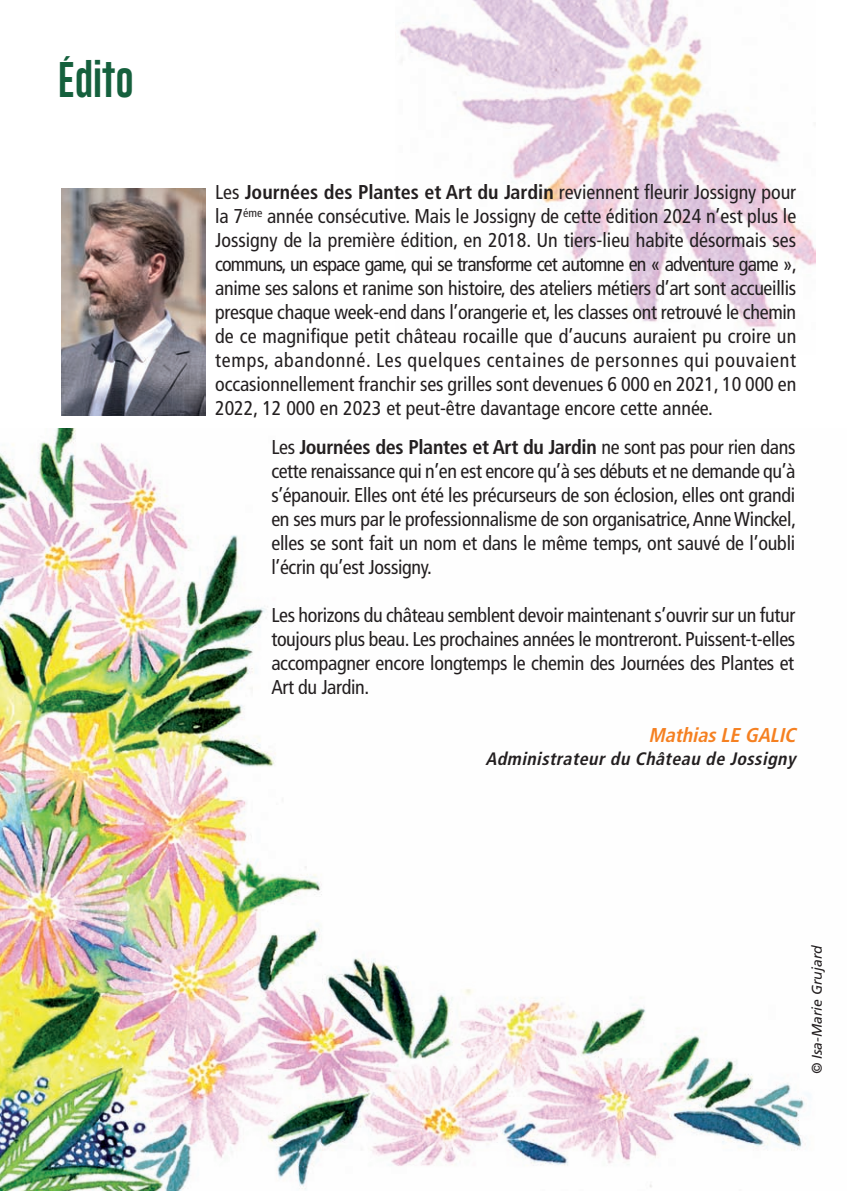
<style>
.page{position:relative;width:851px;height:1191px;background:#fff}
.page>*{position:absolute;margin:0;border:0;box-sizing:border-box;transform-origin:0 0}
.t1{font:36.6px "Gobold Lowplus";color:#15603d}
.t2{font:condensed 20px/24px "Frutiger";letter-spacing:-.01em;color:#231f20;text-align:justify}
.t3{font:italic 700 condensed 20px "Frutiger";color:#f58021}
.t4{font:italic 700 condensed 18px "Frutiger";color:#231f20}
.t5{font:italic 14px "Frutiger";color:#231f20}
.s1{font-weight:700}
</style>
<div class="page">
<img style="left:399px;top:0;width:416px;height:328px">
<img style="left:0;top:428px;width:806px;height:763px">
<img style="left:61px;top:188px;width:144px;height:227px">
<h1 class="t1" style="left:58px;top:63px;width:77px">Édito</h1>
<p class="t2" style="left:215px;top:181px;width:583px">Les <span class="s1">Journées des Plantes et Art du Jardin</span> reviennent fleurir Jossigny pour la 7<sup>éme</sup> année consécutive. Mais le Jossigny de cette édition 2024 n’est plus le Jossigny de la première édition, en 2018. Un tiers-lieu habite désormais ses communs, un espace game, qui se transforme cet automne en « adventure game », anime ses salons et ranime son histoire, des ateliers métiers d’art sont accueillis presque chaque week-end dans l’orangerie et, les classes ont retrouvé le chemin de ce magnifique petit château rocaille que d’aucuns auraient pu croire un temps, abandonné. Les quelques centaines de personnes qui pouvaient occasionnellement franchir ses grilles sont devenues 6 000 en 2021, 10 000 en 2022, 12 000 en 2023 et peut-être davantage encore cette année.</p>
<p class="t2" style="left:271px;top:437px;width:526px">Les <span class="s1">Journées des Plantes et Art du Jardin</span> ne sont pas pour rien dans cette renaissance qui n’en est encore qu’à ses débuts et ne demande qu’à s’épanouir. Elles ont été les précurseurs de son éclosion, elles ont grandi en ses murs par le professionnalisme de son organisatrice,Anne Winckel, elles se sont fait un nom et dans le même temps, ont sauvé de l’oubli l’écrin qu’est Jossigny.</p>
<p class="t2" style="left:271px;top:605px;width:525px">Les horizons du château semblent devoir maintenant s’ouvrir sur un futur toujours plus beau. Les prochaines années le montreront. Puissent-t-elles accompagner encore longtemps le chemin des Journées des Plantes et Art du Jardin.</p>
<p class="t3" style="left:648px;top:727px;width:153px">Mathias LE GALIC</p>
<p class="t4" style="left:485px;top:751px;width:311px">Administrateur du Château de Jossigny</p>
<p class="t5" style="left:811px;top:1074px;width:130px;rotate:-90deg">© Isa-Marie Grujard</p>
</div>
